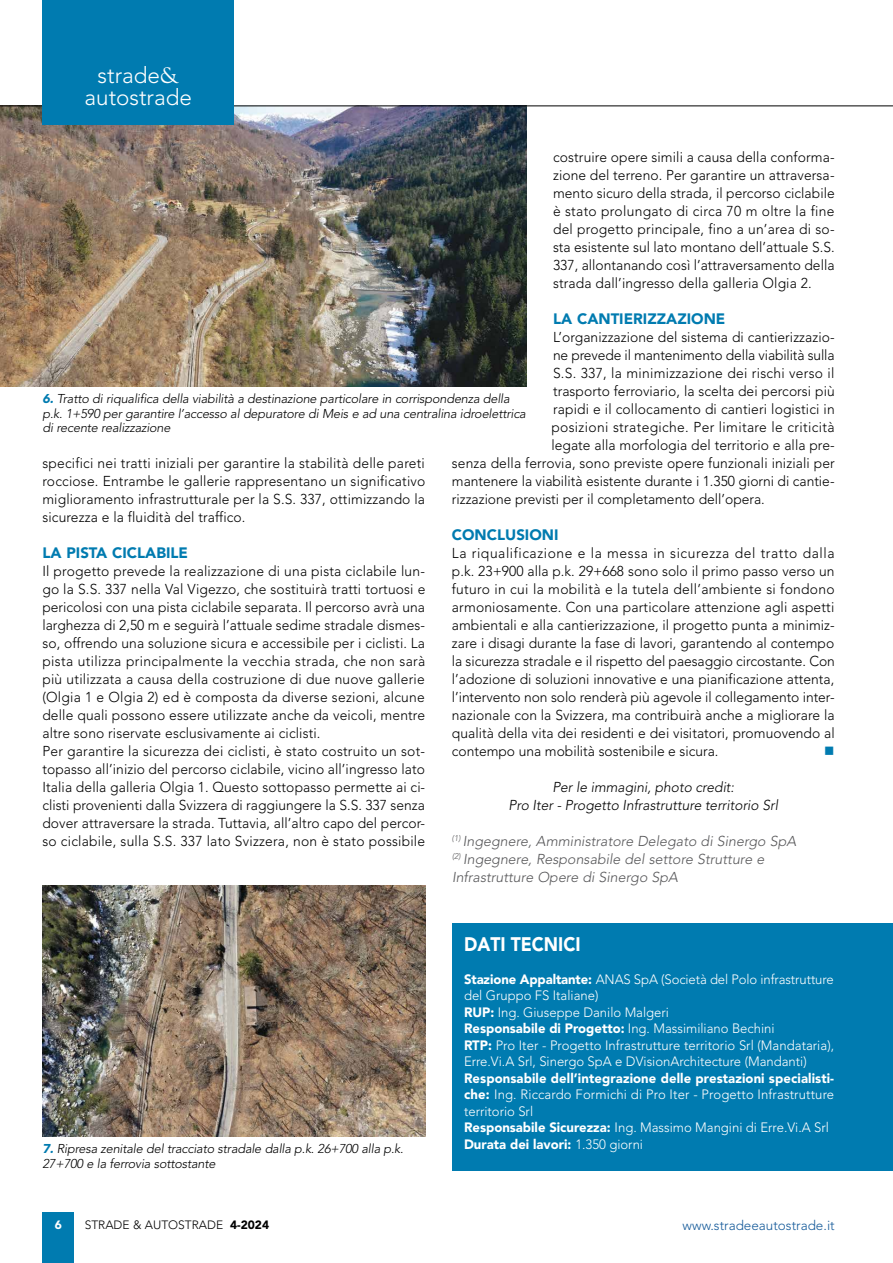
<style>
.page{position:relative;width:893px;height:1263px;background:#fff}
.page>*{position:absolute;margin:0;border:0;box-sizing:border-box;transform-origin:0 0}
.t1{font:300 22.5px/22.5px "Avenir";color:#fff;text-align:center}
.t2{font:900 19.5px "Avenir";color:#fff;scale:.9 1}
.t3{font:900 15px "Avenir";color:#007bb0}
.t4{font:300 14.25px/18px "Avenir";letter-spacing:.01em;color:#000;text-align:justify}
.t5{font:italic 300 14.25px/18px "Avenir";color:#58585a}
.t6{font:italic 300 14.25px/18px "Avenir";color:#000;text-align:center}
.t7{font:300 14.25px "Avenir";letter-spacing:-.01em;color:#000}
.t8{font:14.25px "Wingdings";color:#007bb0}
.t9{font:300 13.5px/16.5px "Avenir";color:#fff}
.t10{font:300 13.5px "Avenir";color:#165b9a}
.t11{font:italic 300 12.75px/14.2px "Avenir";letter-spacing:-.015em;color:#000}
.t12{font:300 12px "Avenir";color:#000}
.t13{font:900 12px "Avenir";color:#fff}
.s1{font-family:"Goudy Std";font-weight:400}
.s2{font-weight:900;color:#007bb0}
.s3{font-weight:900}
</style>
<div class="page">
<div style="left:42px;top:1212px;width:32px;height:51px;background:#007bb0"></div>
<div style="left:452px;top:923px;width:441px;height:247px;background:#007bb0"></div>
<img style="left:0;top:107px;width:526px;height:280px">
<img style="left:43px;top:885px;width:382px;height:252px">
<hr style="left:0;top:106px;width:893px;height:1px;background:#000">
<div style="left:43px;top:0;width:191px;height:124px;background:#007bb0"></div>
<h1 class="t1" style="left:84px;top:64px;width:109px">strade<span class="s1">&amp; </span>autostrade</h1>
<p class="t4" style="left:553px;top:148px;width:283px">costruire opere simili a causa della conforma&shy;zione del terreno. Per garantire un attraversa&shy;mento sicuro della strada, il percorso ciclabile è stato prolungato di circa 70 m oltre la fine del progetto principale, fino a un’area di so&shy;sta esistente sul lato montano dell’attuale S.S.<br>337, allontanando così l’attraversamento della strada dall’ingresso della galleria Olgia 2.</p>
<p class="t3" style="left:553px;top:310px;width:174px">LA CANTIERIZZAZIONE</p>
<p class="t4" style="left:553px;top:328px;width:283px">L’organizzazione del sistema di cantierizzazio-</p>
<p class="t7" style="left:553px;top:347px;width:283px">ne prevede il mantenimento della viabilità sulla</p>
<p class="t4" style="left:553px;top:364px;width:283px">S.S. 337, la minimizzazione dei rischi verso il</p>
<p class="t4" style="left:553px;top:382px;width:283px">trasporto ferroviario, la scelta dei percorsi più</p>
<p class="t4" style="left:553px;top:400px;width:283px">rapidi e il collocamento di cantieri logistici in</p>
<p class="t4" style="left:551px;top:418px;width:285px">posizioni strategiche. Per limitare le criticità</p>
<p class="t4" style="left:551px;top:436px;width:285px">legate alla morfologia del territorio e alla pre-</p>
<p class="t4" style="left:452px;top:454px;width:384px">senza della ferrovia, sono previste opere funzionali iniziali per</p>
<p class="t4" style="left:452px;top:472px;width:384px">mantenere la viabilità esistente durante i 1.350 giorni di cantie-</p>
<p class="t4" style="left:452px;top:490px;width:314px">rizzazione previsti per il completamento dell’opera.</p>
<p class="t3" style="left:452px;top:526px;width:108px">CONCLUSIONI</p>
<p class="t4" style="left:452px;top:544px;width:384px">La riqualificazione e la messa in sicurezza del tratto dalla p.k. 23+900 alla p.k. 29+668 sono solo il primo passo verso un futuro in cui la mobilità e la tutela dell’ambiente si fondono armoniosamente. Con una particolare attenzione agli aspetti ambientali e alla cantierizzazione, il progetto punta a minimiz&shy;zare i disagi durante la fase di lavori, garantendo al contempo la sicurezza stradale e il rispetto del paesaggio circostante. Con l’adozione di soluzioni innovative e una pianificazione attenta, l’intervento non solo renderà più agevole il collegamento inter&shy;nazionale con la Svizzera, ma contribuirà anche a migliorare la qualità della vita dei residenti e dei visitatori, promuovendo al contempo una mobilità sostenibile e sicura.</p>
<p class="t11" style="left:43px;top:392px;width:485px"><span class="s2">6.</span> Tratto di riqualifica della viabilità a destinazione particolare in corrispondenza della p.k. 1+590 per garantire l’accesso al depuratore di Meis e ad una centralina idroelettrica di recente realizzazione</p>
<p class="t4" style="left:42px;top:454px;width:384px">specifici nei tratti iniziali per garantire la stabilità delle pareti rocciose. Entrambe le gallerie rappresentano un significativo miglioramento infrastrutturale per la S.S. 337, ottimizzando la sicurezza e la fluidità del traffico.</p>
<p class="t3" style="left:42px;top:544px;width:147px">LA PISTA CICLABILE</p>
<p class="t4" style="left:42px;top:562px;width:384px;text-align:left">Il progetto prevede la realizzazione di una pista ciclabile lun&shy;go la S.S. 337 nella Val Vigezzo, che sostituirà tratti tortuosi e pericolosi con una pista ciclabile separata. Il percorso avrà una larghezza di 2,50 m e seguirà l’attuale sedime stradale dismes&shy;so, offrendo una soluzione sicura e accessibile per i ciclisti. La pista utilizza principalmente la vecchia strada, che non sarà più utilizzata a causa della costruzione di due nuove gallerie (Olgia 1 e Olgia 2) ed è composta da diverse sezioni, alcune delle quali possono essere utilizzate anche da veicoli, mentre altre sono riservate esclusivamente ai ciclisti.<br>Per garantire la sicurezza dei ciclisti, è stato costruito un sot&shy;topasso all’inizio del percorso ciclabile, vicino all’ingresso lato Italia della galleria Olgia 1. Questo sottopasso permette ai ci&shy;clisti provenienti dalla Svizzera di raggiungere la S.S. 337 senza dover attraversare la strada. Tuttavia, all’altro capo del percor&shy;so ciclabile, sulla S.S. 337 lato Svizzera, non è stato possibile</p>
<p class="t8" style="left:824px;top:743px;width:12px">■</p>
<p class="t6" style="left:509px;top:778px;width:271px">Per le immagini, photo credit:<br>Pro Iter - Progetto Infrastrutture territorio Srl</p>
<p class="t5" style="left:452px;top:832px;width:346px"><sup>(1)</sup> Ingegnere, Amministratore Delegato di Sinergo SpA <sup>(2)</sup> Ingegnere, Responsabile del settore Strutture e<br>Infrastrutture Opere di Sinergo SpA</p>
<p class="t11" style="left:43px;top:1142px;width:362px"><span class="s2">7.</span> Ripresa zenitale del tracciato stradale dalla p.k. 26+700 alla p.k.<br>27+700 e la ferrovia sottostante</p>
<h2 class="t2" style="left:464px;top:933px;width:131px">DATI TECNICI</h2>
<p class="t9" style="left:464px;top:971px;width:372px"><span class="s3">Stazione Appaltante:</span> ANAS SpA (Società del Polo infrastrutture del Gruppo FS Italiane)<br><span class="s3">RUP:</span> Ing. Giuseppe Danilo Malgeri<br><span class="s3">Responsabile di Progetto:</span> Ing. Massimiliano Bechini<br><span class="s3">RTP:</span> Pro Iter - Progetto Infrastrutture territorio Srl (Mandataria), Erre.Vi.A Srl, Sinergo SpA e DVisionArchitecture (Mandanti)</p>
<p class="t9" style="left:464px;top:1070px;width:372px"><span class="s3">Responsabile dell’integrazione delle prestazioni specialisti&shy;che:</span> Ing. Riccardo Formichi di Pro Iter - Progetto Infrastrutture territorio Srl<br><span class="s3">Responsabile Sicurezza:</span> Ing. Massimo Mangini di Erre.Vi.A Srl <span class="s3">Durata dei lavori:</span> 1.350 giorni</p>
<p class="t13" style="left:55px;top:1217px;width:9px">6</p>
<p class="t12" style="left:85px;top:1217px;width:186px">STRADE &amp; AUTOSTRADE <span class="s3">4-2024</span></p>
<p class="t10" style="left:683px;top:1217px;width:154px">www.stradeeautostrade.it</p>
</div>
